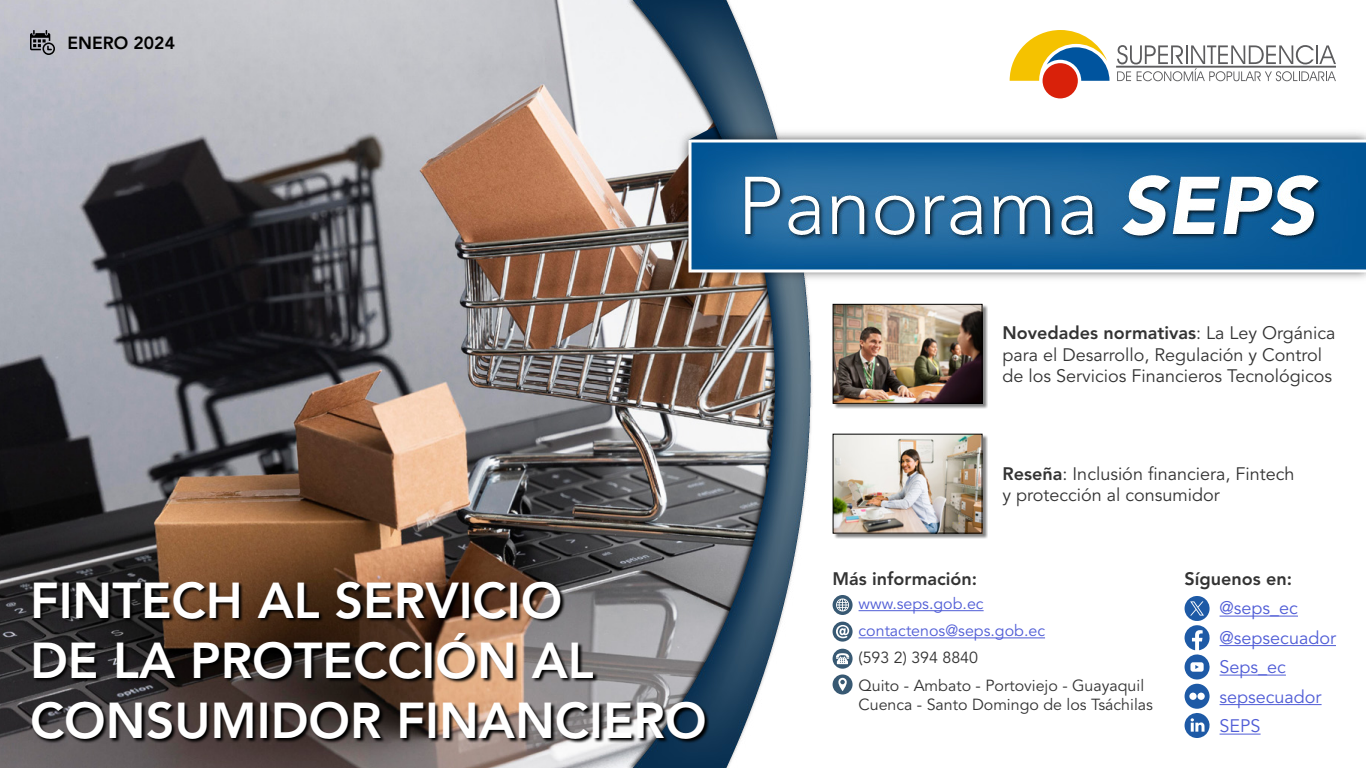
<style>
.page{position:relative;width:1366px;height:768px;background:#fff}
.page>*{position:absolute;margin:0;border:0;box-sizing:border-box;transform-origin:0 0}
.t1{font:800 50px/60px "Avenir LT Std";color:#fff}
.t2{font:18px/21.6px "Avenir LT Std";color:#333}
.t3{font:18px/29.5px "Avenir LT Std";color:#4f5cd6}
.t4{font:800 18px "Avenir LT Std";color:#333}
.t5{font:800 17.5px "Avenir LT Std";color:#000}
.t6{font:16px/27.2px "Avenir LT Std";color:#333}
.t7{font:16px/27.2px "Avenir LT Std";color:#4f5cd6}
.s1{font-weight:800}
</style>
<div class="page">
<img style="left:0;top:0;width:626px;height:768px">
<img style="left:626px;top:0;width:186px;height:768px">
<img style="left:676px;top:127px;width:690px;height:157px">
<hr style="left:859px;top:610px;width:125px;height:1px;background:#4f5cd6">
<hr style="left:859px;top:637px;width:186px;height:1px;background:#4f5cd6">
<svg style="left:833px;top:649px;width:20px;height:45px"></svg>
<svg style="left:833px;top:622px;width:20px;height:20px"></svg>
<svg style="left:833px;top:595px;width:20px;height:20px"></svg>
<hr style="left:1220px;top:616px;width:78px;height:1px;background:#4f5cd6">
<hr style="left:1220px;top:675px;width:66px;height:1px;background:#4f5cd6">
<hr style="left:1220px;top:645px;width:116px;height:1px;background:#4f5cd6">
<hr style="left:1220px;top:704px;width:102px;height:1px;background:#4f5cd6">
<hr style="left:1220px;top:734px;width:41px;height:1px;background:#4f5cd6">
<div style="left:834px;top:305px;width:154px;height:104px;background:#000;opacity:.5"></div>
<img style="left:835px;top:306px;width:145px;height:96px">
<div style="left:833px;top:304px;width:149px;height:100px;border:1px solid #000"></div>
<div style="left:834px;top:434px;width:154px;height:105px;background:#000;opacity:.5"></div>
<img style="left:835px;top:436px;width:145px;height:95px">
<svg style="left:30px;top:30px;width:25px;height:25px"></svg>
<svg style="left:1117px;top:45px;width:219px;height:36px"></svg>
<hr style="left:1116px;top:66px;width:220px;height:2px;background:#5c5c5e">
<svg style="left:1010px;top:30px;width:100px;height:51px"></svg>
<div style="left:1043px;top:63px;width:35px;height:35px;background:#d9210a;border-radius:50%"></div>
<svg style="left:32px;top:582px;width:677px;height:161px;background:#4e433d"></svg>
<svg style="left:1185px;top:596px;width:25px;height:142px"></svg>
<p class="t5" style="left:68px;top:33px;width:109px">ENERO 2024</p>
<h1 class="t1" style="left:30px;top:571px;width:678px">FINTECH AL SERVICIO<br>DE LA PROTECCIÓN AL<br>CONSUMIDOR FINANCIERO</h1>
<p class="t2" style="left:1003px;top:323px;width:335px"><span class="s1">Novedades normativas</span>: La Ley Orgánica para el Desarrollo, Regulación y Control de los Servicios Financieros Tecnológicos</p>
<p class="t4" style="left:833px;top:568px;width:146px">Más información:</p>
<p class="t2" style="left:1003px;top:463px;width:293px"><span class="s1">Reseña</span>: Inclusión financiera, Fintech y protección al consumidor</p>
<p class="t4" style="left:1185px;top:568px;width:109px">Síguenos en:</p>
<p class="t7" style="left:859px;top:590px;width:188px">www.seps.gob.ec contactenos@seps.gob.ec</p>
<p class="t6" style="left:859px;top:645px;width:287px">(593 2) 394 8840<br>Quito - Ambato - Portoviejo - Guayaquil</p>
<p class="t6" style="left:859px;top:691px;width:296px">Cuenca - Santo Domingo de los Tsáchilas</p>
<p class="t3" style="left:1220px;top:594px;width:80px">@seps_ec</p>
<p class="t3" style="left:1220px;top:623px;width:118px">@sepsecuador</p>
<p class="t3" style="left:1220px;top:653px;width:68px">Seps_ec</p>
<p class="t3" style="left:1220px;top:682px;width:104px">sepsecuador<br>SEPS</p>
</div>
